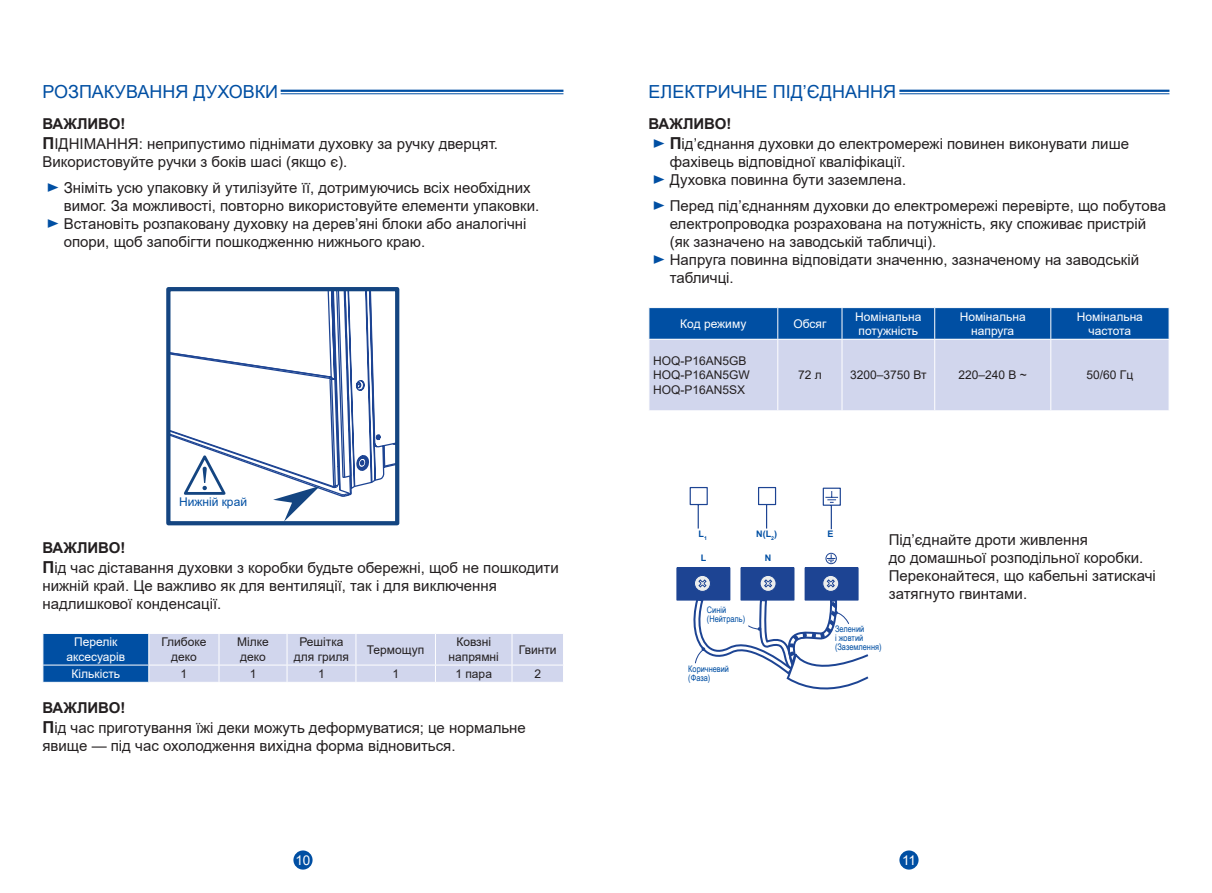
<style>
.page{position:relative;width:1212px;height:893px;background:#fff}
.page>*{position:absolute;margin:0;border:0;box-sizing:border-box;transform-origin:0 0}
.t1{font:18px "Arial";color:#004fa3}
.t2{font:15px/18px "Arial";color:#231f20}
.t3{font:13.5px "Arial";color:#fff}
.t4{font:12px/14.4px "Arial";color:#231f20;text-align:center}
.t5{font:12px/14.4px "Arial";color:#fff;text-align:center}
.t6{font:12px "Arial";color:#004fa3}
.t7{font:9px/9px "Arial Narrow";color:#004fa3}
.t8{font:700 9px "Arial";color:#004fa3}
.s1{font-weight:700}
.s2{font-weight:700;font-size:16.5px}
.s3{font-family:"Segoe UI";font-size:24.15px;color:#004fa3}
</style>
<div class="page">
<div style="left:293px;top:850px;width:20px;height:20px;background:#004fa3;border-radius:50%"></div>
<div style="left:899px;top:850px;width:19px;height:20px;background:#004fa3;border-radius:50%"></div>
<hr style="left:281px;top:90px;width:282px;height:2px;background:#004fa3">
<hr style="left:281px;top:93px;width:282px;height:1px;background:#004fa3">
<svg style="left:43px;top:633px;width:520px;height:49px;background:#abbedf"></svg>
<div style="left:166px;top:287px;width:233px;height:238px;border:4px solid #144581"></div>
<svg style="left:169px;top:290px;width:231px;height:232px"></svg>
<hr style="left:899px;top:90px;width:270px;height:2px;background:#004fa3">
<hr style="left:899px;top:93px;width:270px;height:1px;background:#004fa3">
<svg style="left:649px;top:308px;width:520px;height:102px;background:#92add6"></svg>
<hr style="left:777px;top:308px;width:1px;height:31px;background:#fff">
<hr style="left:842px;top:308px;width:1px;height:31px;background:#fff">
<hr style="left:934px;top:308px;width:1px;height:31px;background:#fff">
<hr style="left:1050px;top:308px;width:1px;height:31px;background:#fff">
<hr style="left:648px;top:339px;width:130px;height:1px;background:#fff">
<hr style="left:778px;top:339px;width:64px;height:1px;background:#fff">
<hr style="left:777px;top:340px;width:1px;height:70px;background:#fff">
<hr style="left:842px;top:339px;width:93px;height:1px;background:#fff">
<hr style="left:842px;top:340px;width:1px;height:70px;background:#fff">
<hr style="left:935px;top:339px;width:116px;height:1px;background:#fff">
<hr style="left:934px;top:340px;width:1px;height:70px;background:#fff">
<hr style="left:1051px;top:339px;width:118px;height:1px;background:#fff">
<hr style="left:1050px;top:340px;width:1px;height:70px;background:#fff">
<svg style="left:825px;top:552px;width:12px;height:12px"></svg>
<div style="left:677px;top:568px;width:53px;height:32px;background:#1d4493"></div>
<div style="left:677px;top:567px;width:53px;height:34px;border:1px solid #1d4493"></div>
<div style="left:741px;top:568px;width:53px;height:32px;background:#1d4493"></div>
<div style="left:740px;top:567px;width:54px;height:34px;border:1px solid #1d4493"></div>
<div style="left:805px;top:568px;width:53px;height:32px;background:#1d4493"></div>
<div style="left:804px;top:567px;width:54px;height:34px;border:1px solid #1d4493"></div>
<svg style="left:823px;top:575px;width:16px;height:16px"></svg>
<div style="left:822px;top:575px;width:17px;height:17px;border:1px solid #1d4493;border-radius:50%"></div>
<svg style="left:826px;top:579px;width:9px;height:9px"></svg>
<svg style="left:760px;top:575px;width:16px;height:16px"></svg>
<div style="left:759px;top:575px;width:18px;height:17px;border:1px solid #1d4493;border-radius:50%"></div>
<svg style="left:764px;top:579px;width:8px;height:9px"></svg>
<svg style="left:694px;top:575px;width:16px;height:16px"></svg>
<div style="left:694px;top:575px;width:17px;height:17px;border:1px solid #1d4493;border-radius:50%"></div>
<svg style="left:698px;top:579px;width:9px;height:9px"></svg>
<svg style="left:689px;top:487px;width:152px;height:43px"></svg>
<svg style="left:690px;top:597px;width:179px;height:92px"></svg>
<p class="t1" style="left:43px;top:79px;width:237px">РОЗПАКУВАННЯ ДУХОВКИ</p>
<p class="t2" style="left:43px;top:114px;width:457px;line-height:19.8px"><span class="s1">ВАЖЛИВО!<br></span><span class="s2">П</span>ІДНІМАННЯ: неприпустимо піднімати духовку за ручку дверцят.</p>
<p class="t2" style="left:43px;top:148px;width:489px;line-height:26.5px">Використовуйте ручки з боків шасі (якщо є).<br><span class="s3">►</span> Зніміть усю упаковку й утилізуйте її, дотримуючись всіх необхідних</p>
<p class="t2" style="left:64px;top:197px;width:477px">вимог. За можливості, повторно використовуйте елементи упаковки.</p>
<p class="t2" style="left:47px;top:215px;width:481px"><span class="s3">►</span> Встановіть розпаковану духовку на дерев’яні блоки або аналогічні</p>
<p class="t2" style="left:64px;top:233px;width:363px">опори, щоб запобігти пошкодженню нижнього краю.</p>
<p class="t6" style="left:179px;top:494px;width:70px">Нижній край</p>
<p class="t2" style="left:43px;top:538px;width:518px;line-height:19.8px"><span class="s1">ВАЖЛИВО!<br></span><span class="s2">П</span>ід час діставання духовки з коробки будьте обережні, щоб не пошкодити</p>
<p class="t2" style="left:43px;top:577px;width:456px">нижній край. Це важливо як для вентиляції, так і для виключення надлишкової конденсації.</p>
<p class="t5" style="left:66px;top:635px;width:60px">Перелік аксесуарів</p>
<p class="t4" style="left:161px;top:635px;width:47px">Глибоке деко</p>
<p class="t4" style="left:237px;top:635px;width:33px;text-align:left">Мілке деко</p>
<p class="t4" style="left:294px;top:635px;width:57px">Решітка для гриля</p>
<p class="t4" style="left:367px;top:642px;width:59px">Термощуп</p>
<p class="t4" style="left:448px;top:635px;width:52px">Ковзні напрямні</p>
<p class="t4" style="left:519px;top:642px;width:39px">Гвинти</p>
<p class="t5" style="left:72px;top:667px;width:50px">Кількість</p>
<p class="t4" style="left:181px;top:667px;width:8px">1</p>
<p class="t4" style="left:250px;top:667px;width:8px">1</p>
<p class="t4" style="left:318px;top:667px;width:8px">1</p>
<p class="t4" style="left:392px;top:667px;width:8px">1</p>
<p class="t4" style="left:455px;top:667px;width:38px">1 пара</p>
<p class="t4" style="left:534px;top:667px;width:8px">2</p>
<p class="t2" style="left:43px;top:697px;width:485px;line-height:19.8px"><span class="s1">ВАЖЛИВО!<br></span><span class="s2">П</span>ід час приготування їжі деки можуть деформуватися; це нормальне</p>
<p class="t2" style="left:43px;top:736px;width:415px">явище — під час охолодження вихідна форма відновиться.</p>
<p class="t1" style="left:648px;top:79px;width:249px">ЕЛЕКТРИЧНЕ ПІД’ЄДНАННЯ</p>
<p class="t2" style="left:648px;top:114px;width:482px;line-height:19.8px"><span class="s1">ВАЖЛИВО!<br></span><span class="s3">►</span> <span class="s2">П</span>ід’єднання духовки до електромережі повинен виконувати лише</p>
<p class="t2" style="left:653px;top:152px;width:255px;text-align:right">фахівець відповідної кваліфікації.<br><span class="s3">►</span> Духовка повинна бути заземлена.</p>
<p class="t2" style="left:653px;top:197px;width:515px"><span class="s3">►</span> Перед під’єднанням духовки до електромережі перевірте, що побутова</p>
<p class="t2" style="left:670px;top:215px;width:478px">електропроводка розрахована на потужність, яку споживає пристрій</p>
<p class="t2" style="left:670px;top:233px;width:268px">(як зазначено на заводській табличці).</p>
<p class="t2" style="left:653px;top:251px;width:488px"><span class="s3">►</span> Напруга повинна відповідати значенню, зазначеному на заводській</p>
<p class="t2" style="left:670px;top:269px;width:65px">табличці.</p>
<p class="t5" style="left:680px;top:316px;width:68px">Код режиму</p>
<p class="t5" style="left:793px;top:316px;width:34px">Обсяг</p>
<p class="t5" style="left:855px;top:309px;width:68px;text-align:left">Номінальна потужність</p>
<p class="t5" style="left:960px;top:309px;width:68px">Номінальна напруга</p>
<p class="t5" style="left:1077px;top:309px;width:68px">Номінальна частота</p>
<p class="t4" style="left:653px;top:353px;width:98px;text-align:left">HOQ-P16AN5GB<br>HOQ-P16AN5GW<br>HOQ-P16AN5SX</p>
<p class="t4" style="left:798px;top:368px;width:25px">72 л</p>
<p class="t4" style="left:850px;top:368px;width:78px">3200–3750 Вт</p>
<p class="t4" style="left:958px;top:368px;width:70px">220–240 В ~</p>
<p class="t4" style="left:1086px;top:368px;width:48px">50/60 Гц</p>
<p class="t8" style="left:698px;top:528px;width:10px">L<sub>1</sub></p>
<p class="t8" style="left:756px;top:528px;width:22px">N(L<sub>2</sub>)</p>
<p class="t8" style="left:827px;top:528px;width:8px">E</p>
<p class="t8" style="left:765px;top:552px;width:8px">N</p>
<p class="t8" style="left:701px;top:552px;width:7px">L</p>
<p class="t7" style="left:707px;top:604px;width:40px">Синій (Нейтраль)</p>
<p class="t2" style="left:889px;top:531px;width:269px">Під’єднайте дроти живлення<br>до домашньої розподільної коробки.<br>Переконайтеся, що кабельні затискачі затягнуто гвинтами.</p>
<p class="t7" style="left:688px;top:664px;width:42px">Коричневий (Фаза)</p>
<p class="t7" style="left:835px;top:624px;width:48px">Зелений<br>і жовтий (Заземлення)</p>
<p class="t3" style="left:296px;top:851px;width:16px">10</p>
<p class="t3" style="left:902px;top:851px;width:15px">11</p>
</div>
